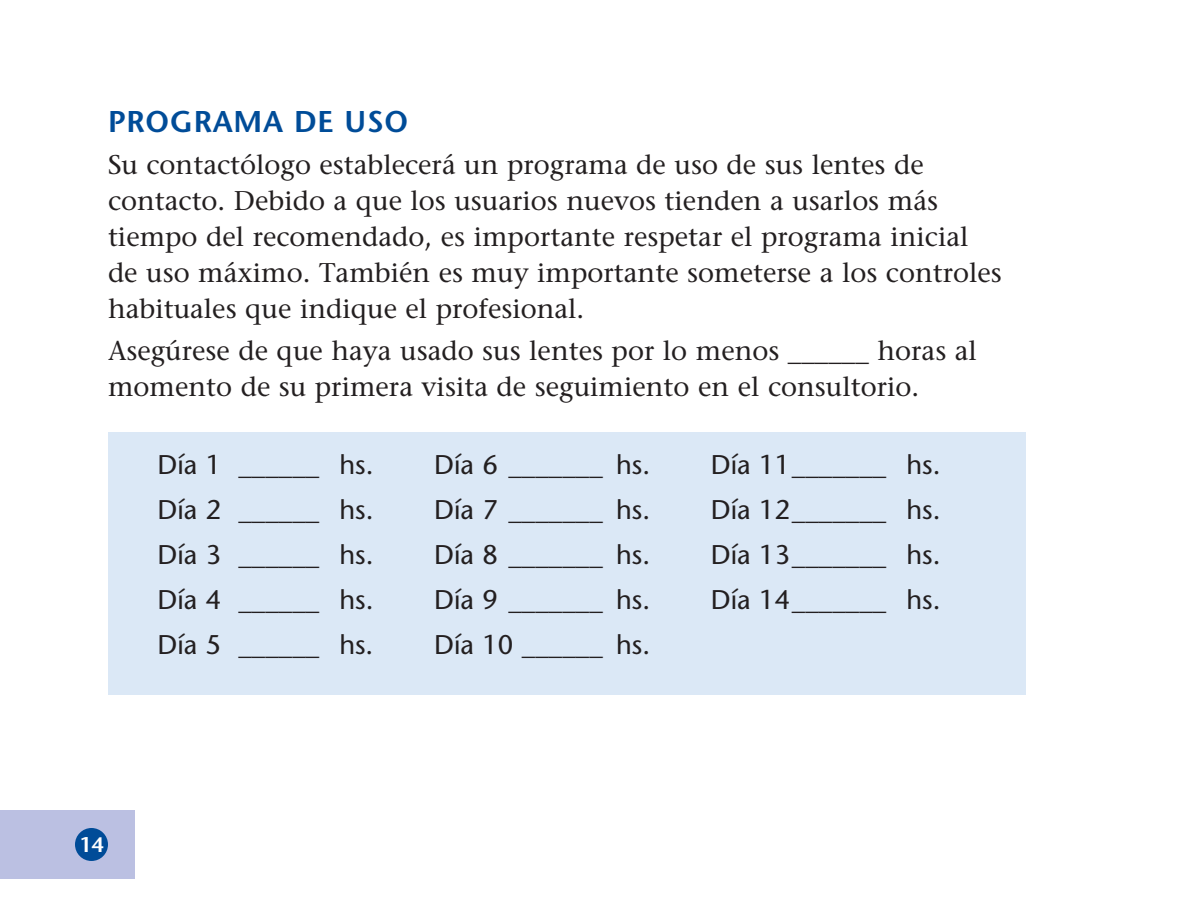
<style>
.page{position:relative;width:1188px;height:918px;background:#fff}
.page>*{position:absolute;margin:0;border:0;box-sizing:border-box;transform-origin:0 0}
.t1{font:600 30px "Stone Sans";letter-spacing:.025em;color:#004c98}
.t2{font:27px/36px "Stone Serif";color:#231f20}
.t3{font:27px "Stone Sans";color:#231f20}
.t4{font:600 21px "Stone Sans";color:#fff}
</style>
<div class="page">
<div style="left:0;top:810px;width:135px;height:69px;background:#bbc0e2"></div>
<div style="left:75px;top:828px;width:33px;height:33px;background:#004c98;border-radius:50%"></div>
<div style="left:108px;top:432px;width:918px;height:262px;background:#dbe8f6"></div>
<p class="t1" style="left:108px;top:110px;width:302px">PROGRAMA DE USO</p>
<p class="t2" style="left:108px;top:149px;width:895px">Su contactólogo establecerá un programa de uso de sus lentes de contacto. Debido a que los usuarios nuevos tienden a usarlos más tiempo del recomendado, es importante respetar el programa inicial de uso máximo. También es muy importante someterse a los controles habituales que indique el profesional.</p>
<p class="t2" style="left:108px;top:335px;width:871px">Asegúrese de que haya usado sus lentes por lo menos ______ horas al momento de su primera visita de seguimiento en el consultorio.</p>
<p class="t3" style="left:157px;top:455px;width:217px">Día 1 ______ hs.</p>
<p class="t3" style="left:434px;top:455px;width:218px">Día 6 _______ hs.</p>
<p class="t3" style="left:711px;top:455px;width:231px">Día 11 _______ hs.</p>
<p class="t3" style="left:157px;top:500px;width:217px">Día 2 ______ hs.</p>
<p class="t3" style="left:434px;top:500px;width:218px">Día 7 _______ hs.</p>
<p class="t3" style="left:711px;top:500px;width:231px">Día 12 _______ hs.</p>
<p class="t3" style="left:157px;top:545px;width:217px">Día 3 ______ hs.</p>
<p class="t3" style="left:434px;top:545px;width:218px">Día 8 _______ hs.</p>
<p class="t3" style="left:711px;top:545px;width:231px">Día 13 _______ hs.</p>
<p class="t3" style="left:157px;top:590px;width:217px">Día 4 ______ hs.</p>
<p class="t3" style="left:434px;top:590px;width:218px">Día 9 _______ hs.</p>
<p class="t3" style="left:711px;top:590px;width:231px">Día 14 _______ hs.</p>
<p class="t3" style="left:157px;top:635px;width:217px">Día 5 ______ hs.</p>
<p class="t3" style="left:434px;top:635px;width:218px">Día 10 ______ hs.</p>
<p class="t4" style="left:79px;top:837px;width:26px">14</p>
</div>
